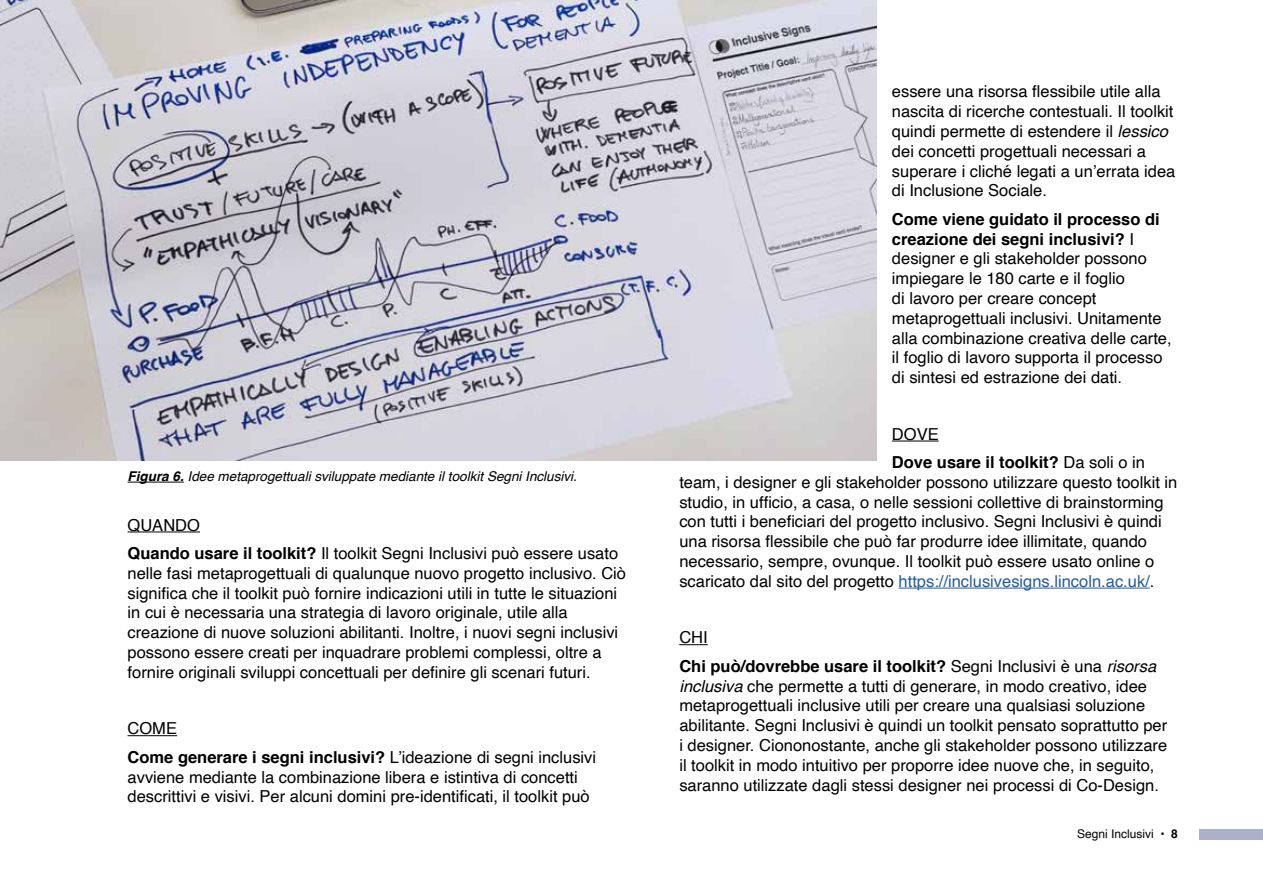
<style>
.page{position:relative;width:1263px;height:893px;background:#fff}
.page>*{position:absolute;margin:0;border:0;box-sizing:border-box;transform-origin:0 0}
.t1{font:16.5px/19.8px "Helvetica";color:#000}
.t2{font:700 16.5px/28.3px "Helvetica";color:#000}
.t3{font:italic 13.5px "Helvetica";color:#000}
.t4{font:12px "Helvetica";color:#000}
.s1{font-weight:700}
.s2{font-style:italic}
.s3{font-weight:400}
.s4{color:#275b9b}
.s5{font-weight:400;font-style:italic}
</style>
<div class="page">
<div style="left:1199px;top:829px;width:64px;height:11px;background:#aab1c8"></div>
<hr style="left:128px;top:532px;width:72px;height:1px;background:#000">
<hr style="left:128px;top:735px;width:49px;height:1px;background:#000">
<hr style="left:892px;top:441px;width:47px;height:1px;background:#000">
<hr style="left:898px;top:588px;width:252px;height:1px;background:#275b9b">
<svg style="left:679px;top:644px;width:29px;height:1px"></svg>
<hr style="left:128px;top:482px;width:56px;height:1px;background:#000">
<img style="left:0;top:0;width:877px;height:460px">
<p class="t3" style="left:128px;top:466px;width:451px"><span class="s1">Figura 6.</span> Idee metaprogettuali sviluppate mediante il toolkit Segni Inclusivi.</p>
<p class="t1" style="left:128px;top:511px;width:492px;line-height:28.3px">QUANDO<br><span class="s1">Quando usare il toolkit?</span> Il toolkit Segni Inclusivi può essere usato</p>
<p class="t1" style="left:128px;top:564px;width:500px">nelle fasi metaprogettuali di qualunque nuovo progetto inclusivo. Ciò significa che il toolkit può fornire indicazioni utili in tutte le situazioni in cui è necessaria una strategia di lavoro originale, utile alla creazione di nuove soluzioni abilitanti. Inoltre, i nuovi segni inclusivi possono essere creati per inquadrare problemi complessi, oltre a fornire originali sviluppi concettuali per definire gli scenari futuri.</p>
<p class="t1" style="left:128px;top:715px;width:470px;line-height:28.3px">COME<br><span class="s1">Come generare i segni inclusivi?</span> L’ideazione di segni inclusivi</p>
<p class="t1" style="left:128px;top:767px;width:464px">avviene mediante la combinazione libera e istintiva di concetti descrittivi e visivi. Per alcuni domini pre-identificati, il toolkit può</p>
<p class="t1" style="left:892px;top:82px;width:285px">essere una risorsa flessibile utile alla nascita di ricerche contestuali. Il toolkit quindi permette di estendere il <span class="s2">lessico </span>dei concetti progettuali necessari a superare i cliché legati a un’errata idea di Inclusione Sociale.</p>
<p class="t1" style="left:892px;top:210px;width:281px"><span class="s1">Come viene guidato il processo di creazione dei segni inclusivi?</span> I designer e gli stakeholder possono impiegare le 180 carte e il foglio<br>di lavoro per creare concept metaprogettuali inclusivi. Unitamente alla combinazione creativa delle carte, il foglio di lavoro supporta il processo di sintesi ed estrazione dei dati.</p>
<p class="t2" style="left:892px;top:420px;width:255px"><span class="s3">DOVE<br></span>Dove usare il toolkit? <span class="s3">Da soli o in</span></p>
<p class="t1" style="left:679px;top:473px;width:499px">team, i designer e gli stakeholder possono utilizzare questo toolkit in studio, in ufficio, a casa, o nelle sessioni collettive di brainstorming con tutti i beneficiari del progetto inclusivo. Segni Inclusivi è quindi una risorsa flessibile che può far produrre idee illimitate, quando necessario, sempre, ovunque. Il toolkit può essere usato online o scaricato dal sito del progetto <span class="s4">https://inclusivesigns.lincoln.ac.uk/</span>.</p>
<p class="t2" style="left:679px;top:624px;width:478px"><span class="s3">CHI<br></span>Chi può/dovrebbe usare il toolkit? <span class="s3">Segni Inclusivi è una</span> <span class="s5">risorsa</span></p>
<p class="t1" style="left:679px;top:676px;width:489px"><span class="s2">inclusiva</span> che permette a tutti di generare, in modo creativo, idee metaprogettuali inclusive utili per creare una qualsiasi soluzione abilitante. Segni Inclusivi è quindi un toolkit pensato soprattutto per i designer. Ciononostante, anche gli stakeholder possono utilizzare il toolkit in modo intuitivo per proporre idee nuove che, in seguito, saranno utilizzate dagli stessi designer nei processi di Co-Design.</p>
<p class="t4" style="left:1077px;top:825px;width:102px">Segni Inclusivi • <span class="s1">8</span></p>
</div>
